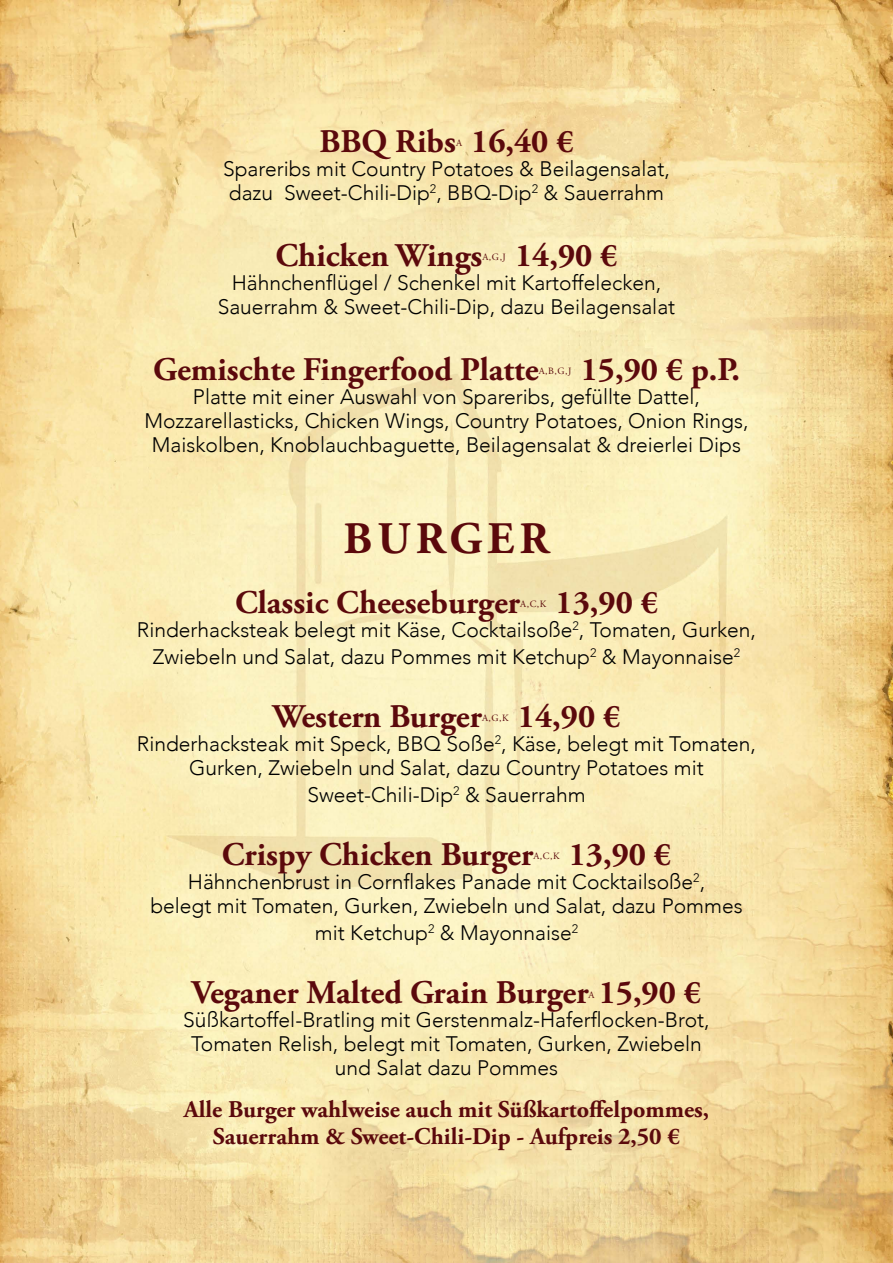
<style>
.page{position:relative;width:893px;height:1263px;background:#fff}
.page>*{position:absolute;margin:0;border:0;box-sizing:border-box;transform-origin:0 0}
.t1{font:700 45px "Adobe Garamond Pro";letter-spacing:.115em;color:#5b090c}
.t2{font:700 33px "Adobe Garamond Pro";color:#5b090c}
.t3{font:700 24px/27px "Adobe Garamond Pro";color:#5b090c;text-align:center}
.t4{font:300 21px/24px "Avenir";color:#000;text-align:center}
.t5{font:9.6px "Adobe Garamond Pro";color:#5b090c}
</style>
<div class="page">
<img style="left:0;top:0;width:893px;height:1263px">
<h2 class="t2" style="left:319px;top:122px;width:138px">BBQ Ribs</h2>
<p class="t5" style="left:456px;top:138px;width:7px">A</p>
<h2 class="t2" style="left:471px;top:122px;width:104px">16,40 €</h2>
<p class="t4" style="left:223px;top:157px;width:448px;text-align:left">Spareribs mit Country Potatoes &amp; Beilagensalat, dazu Sweet-Chili-Dip<sup>2</sup>, BBQ-Dip<sup>2</sup> &amp; Sauerrahm</p>
<h2 class="t2" style="left:276px;top:236px;width:208px">Chicken Wings</h2>
<p class="t5" style="left:482px;top:252px;width:25px">A,G,J</p>
<h2 class="t2" style="left:515px;top:236px;width:104px">14,90 €</h2>
<p class="t4" style="left:218px;top:271px;width:459px">Hähnchenflügel / Schenkel mit Kartoffelecken,<br>Sauerrahm &amp; Sweet-Chili-Dip, dazu Beilagensalat</p>
<h2 class="t2" style="left:153px;top:350px;width:387px">Gemischte Fingerfood Platte</h2>
<p class="t5" style="left:539px;top:366px;width:34px">A,B,G,J</p>
<h2 class="t2" style="left:581px;top:350px;width:161px">15,90 € p.P.</h2>
<p class="t4" style="left:144px;top:385px;width:605px">Platte mit einer Auswahl von Spareribs, gefüllte Dattel,<br>Mozzarellasticks, Chicken Wings, Country Potatoes, Onion Rings,<br>Maiskolben, Knoblauchbaguette, Beilagensalat &amp; dreierlei Dips</p>
<h1 class="t1" style="left:344px;top:512px;width:207px">BURGER</h1>
<h2 class="t2" style="left:235px;top:583px;width:287px">Classic Cheeseburger</h2>
<p class="t5" style="left:520px;top:599px;width:28px">A,C,K</p>
<h2 class="t2" style="left:556px;top:583px;width:104px">13,90 €</h2>
<p class="t4" style="left:137px;top:616px;width:621px;line-height:27px">Rinderhacksteak belegt mit Käse, Cocktailsoße<sup>2</sup>, Tomaten, Gurken,<br>Zwiebeln und Salat, dazu Pommes mit Ketchup<sup>2</sup> &amp; Mayonnaise<sup>2</sup></p>
<h2 class="t2" style="left:273px;top:697px;width:211px">Western Burger</h2>
<p class="t5" style="left:482px;top:713px;width:28px">A,G,K</p>
<h2 class="t2" style="left:518px;top:697px;width:104px">14,90 €</h2>
<p class="t4" style="left:137px;top:732px;width:621px">Rinderhacksteak mit Speck, BBQ Soße<sup>2</sup>, Käse, belegt mit Tomaten,<br>Gurken, Zwiebeln und Salat, dazu Country Potatoes mit</p>
<p class="t4" style="left:307px;top:783px;width:280px">Sweet-Chili-Dip<sup>2</sup> &amp; Sauerrahm</p>
<h2 class="t2" style="left:222px;top:835px;width:313px">Crispy Chicken Burger</h2>
<p class="t5" style="left:533px;top:851px;width:28px">A,C,K</p>
<h2 class="t2" style="left:569px;top:835px;width:104px">13,90 €</h2>
<p class="t4" style="left:150px;top:870px;width:594px">Hähnchenbrust in Cornflakes Panade mit Cocktailsoße<sup>2</sup>,<br>belegt mit Tomaten, Gurken, Zwiebeln und Salat, dazu Pommes</p>
<p class="t4" style="left:315px;top:921px;width:265px">mit Ketchup<sup>2</sup> &amp; Mayonnaise<sup>2</sup></p>
<h2 class="t2" style="left:192px;top:973px;width:511px">Veganer Malted Grain Burger 15,90 €</h2>
<p class="t5" style="left:589px;top:989px;width:7px">A</p>
<p class="t4" style="left:183px;top:1008px;width:528px">Süßkartoffel-Bratling mit Gerstenmalz-Haferflocken-Brot,<br>Tomaten Relish, belegt mit Tomaten, Gurken, Zwiebeln und Salat dazu Pommes</p>
<p class="t3" style="left:184px;top:1096px;width:527px">Alle Burger wahlweise auch mit Süßkartoffelpommes,<br>Sauerrahm &amp; Sweet-Chili-Dip - Aufpreis 2,50 €</p>
</div>
